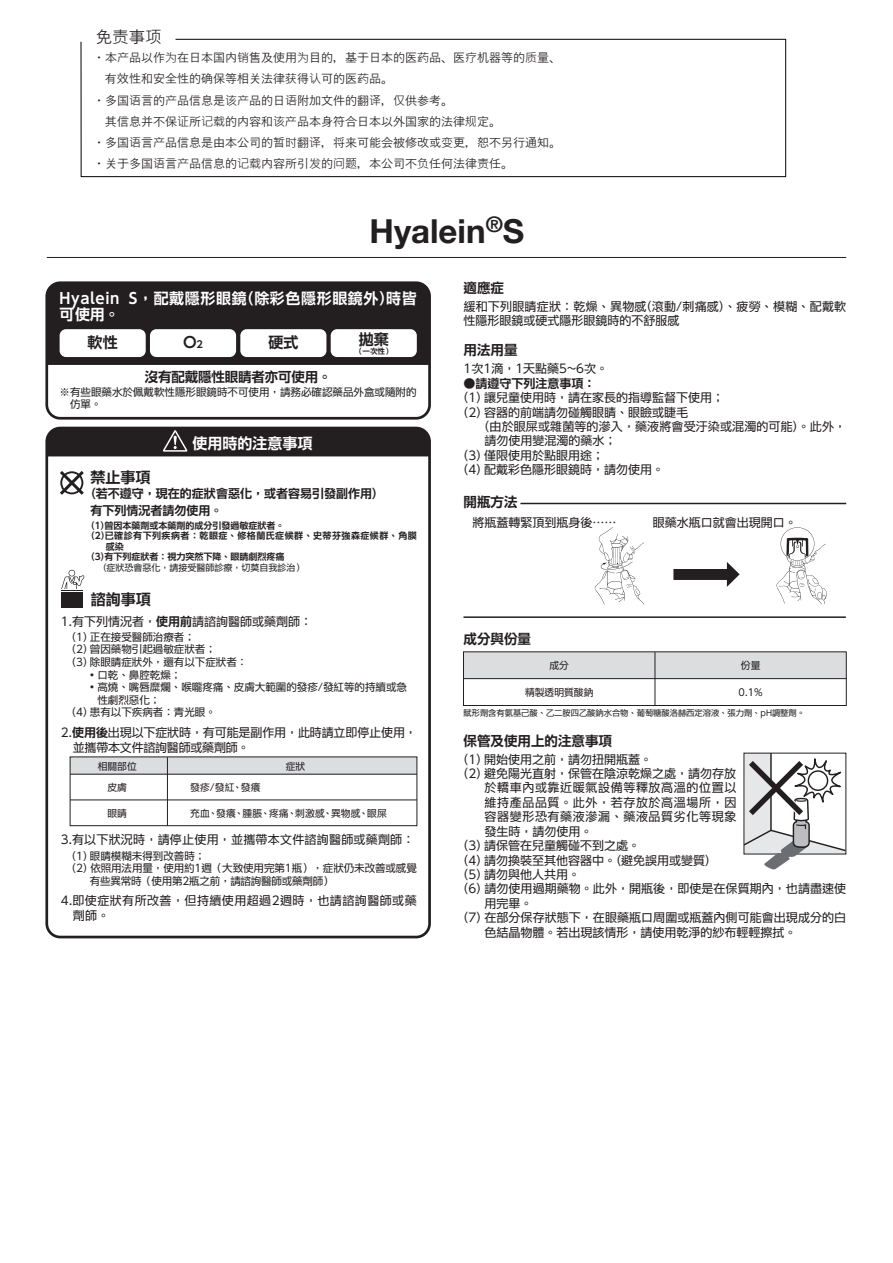
<style>
.page{position:relative;width:893px;height:1263px;background:#fff}
.page>*{position:absolute;margin:0;border:0;box-sizing:border-box;transform-origin:0 0}
.t1{font:700 33px "Helvetica Neue";color:#231f20}
.t2{font:500 16.5px "Yu Gothic";color:#231f20}
.t3{font:15px/16.5px "UD Shin Go Std TC De B";letter-spacing:.04em;color:#fff}
.t4{font:15px "UD Shin Go Std TC De B";color:#231f20}
.t5{font:15px "UD Shin Go Std TC De B";color:#fff}
.t6{font:13.5px "UD Shin Go Std TC De B";color:#231f20}
.t7{font:12px/14.4px "UD Shin Go Std TC";color:#231f20}
.t8{font:500 12px "Yu Gothic";color:#231f20}
.t9{font:12px "UD Shin Go Std TC";letter-spacing:.05em;color:#231f20}
.t10{font:12px "UD Shin Go Std TC De B";color:#231f20}
.t11{font:12px/14.4px "UD Shin Go Std TC";letter-spacing:.04em;color:#231f20}
.t12{font:12px "UD Shin Go Std TC";letter-spacing:.02em;color:#231f20}
.t13{font:10.5px/12px "UD Shin Go Std TC";color:#231f20}
.t14{font:10.5px "UD Shin Go Std TC";letter-spacing:-.02em;color:#231f20}
.t15{font:9.75px "UD Shin Go Std TC";color:#231f20}
.t16{font:9px "UD Shin Go Std TC De B";color:#231f20}
.t17{font:9px "UD Shin Go Std TC De B";letter-spacing:.05em;color:#231f20}
.t18{font:9px "UD Shin Go Std TC";color:#231f20}
.t19{font:8.25px "UD Shin Go Std TC";color:#231f20}
.t20{font:7.5px "UD Shin Go Std TC De B";color:#231f20}
.s1{font-family:"Microsoft Jheng Hei";font-weight:400}
.s2{font-size:9.75px}
.s3{font-family:"UD Shin Go Std TC De B"}
</style>
<div class="page">
<hr style="left:47px;top:257px;width:799px;height:1px;background:#231f20">
<svg style="left:60px;top:471px;width:24px;height:24px"></svg>
<div style="left:45px;top:427px;width:386px;height:511px;border:3px solid #231f20;border-radius:13px"></div>
<div style="left:47px;top:428px;width:383px;height:28px;background:#231f20"></div>
<div style="left:45px;top:281px;width:386px;height:139px;border:3px solid #231f20;border-radius:13px"></div>
<div style="left:47px;top:283px;width:383px;height:82px;background:#231f20"></div>
<div style="left:60px;top:329px;width:86px;height:28px;background:#fff;border-radius:6px"></div>
<div style="left:150px;top:329px;width:86px;height:28px;background:#fff;border-radius:6px"></div>
<div style="left:240px;top:329px;width:86px;height:28px;background:#fff;border-radius:6px"></div>
<div style="left:331px;top:329px;width:86px;height:28px;background:#fff;border-radius:6px"></div>
<div style="left:61px;top:592px;width:22px;height:16px;background:#231f20"></div>
<svg style="left:61px;top:570px;width:23px;height:21px"></svg>
<div style="left:70px;top:757px;width:347px;height:17px;background:#dcdddf"></div>
<div style="left:70px;top:756px;width:347px;height:70px;border:1px solid #231f20"></div>
<hr style="left:70px;top:774px;width:347px;height:1px;background:#231f20">
<hr style="left:70px;top:799px;width:347px;height:1px;background:#231f20">
<hr style="left:167px;top:757px;width:1px;height:69px;background:#231f20">
<hr style="left:520px;top:503px;width:326px;height:1px;background:#231f20">
<hr style="left:463px;top:616px;width:383px;height:2px;background:#231f20">
<svg style="left:673px;top:562px;width:67px;height:25px"></svg>
<svg style="left:595px;top:527px;width:49px;height:77px"></svg>
<svg style="left:776px;top:527px;width:51px;height:77px"></svg>
<div style="left:464px;top:652px;width:382px;height:27px;background:#dcdddf"></div>
<div style="left:463px;top:651px;width:384px;height:55px;border:1px solid #231f20"></div>
<hr style="left:463px;top:678px;width:383px;height:1px;background:#231f20">
<hr style="left:655px;top:652px;width:1px;height:53px;background:#231f20">
<svg style="left:743px;top:753px;width:104px;height:117px"></svg>
<svg style="left:80px;top:39px;width:706px;height:138px"></svg>
<h2 class="t2" style="left:96px;top:22px;width:67px">免<span class="s1">责</span>事<span class="s1">项</span></h2>
<p class="t8" style="left:93px;top:47px;width:470px">・本<span class="s1">产</span>品以作<span class="s1">为</span>在日本国内<span class="s1">销</span>售及使用<span class="s1">为</span>目的，基于日本的医<span class="s1">药</span>品、医<span class="s1">疗</span>机器等的<span class="s1">质</span>量、</p>
<p class="t8" style="left:105px;top:68px;width:290px">有效性和安全性的确保等相关法律<span class="s1">获</span>得<span class="s1">认</span>可的医<span class="s1">药</span>品。</p>
<p class="t8" style="left:93px;top:89px;width:362px">・多国<span class="s1">语</span>言的<span class="s1">产</span>品信息是<span class="s1">该产</span>品的日<span class="s1">语</span>附加文件的翻<span class="s1">译</span>，<span class="s1">仅</span>供参考。</p>
<p class="t8" style="left:105px;top:110px;width:398px">其信息并不保<span class="s1">证</span>所<span class="s1">记载</span>的内容和<span class="s1">该产</span>品本身符合日本以外国家的法律<span class="s1">规</span>定。</p>
<p class="t8" style="left:93px;top:131px;width:470px">・多国<span class="s1">语</span>言<span class="s1">产</span>品信息是由本公司的<span class="s1">暂时</span>翻<span class="s1">译</span>，将来可能会被修改或<span class="s1">变</span>更，恕不另行通知。</p>
<p class="t8" style="left:93px;top:153px;width:422px">・关于多国<span class="s1">语</span>言<span class="s1">产</span>品信息的<span class="s1">记载</span>内容所引<span class="s1">发</span>的<span class="s1">问题</span>，本公司不<span class="s1">负</span>任何法律<span class="s1">责</span>任。</p>
<h1 class="t1" style="left:370px;top:206px;width:156px">Hyalein<sup>®</sup>S</h1>
<p class="t3" style="left:60px;top:289px;width:359px">Hyalein S，配戴隱形眼鏡（除彩色隱形眼鏡外）時皆可使用。</p>
<p class="t4" style="left:88px;top:332px;width:31px">軟性</p>
<p class="t4" style="left:183px;top:332px;width:22px">O<span class="s2">2</span></p>
<p class="t4" style="left:268px;top:332px;width:31px">硬式</p>
<p class="t4" style="left:359px;top:328px;width:32px">拋棄</p>
<p class="t20" style="left:355px;top:345px;width:39px">（一次性）</p>
<p class="t6" style="left:145px;top:367px;width:188px">沒有配戴隱性眼睛者亦可使用。</p>
<p class="t13" style="left:70px;top:386px;width:348px;text-indent:-10px">※有些眼藥水於佩戴軟性隱形眼鏡時不可使用，請務必確認藥品外盒或隨附的仿單。</p>
<p class="t5" style="left:193px;top:432px;width:121px">使用時的注意事項</p>
<p class="t4" style="left:91px;top:466px;width:61px">禁止事項</p>
<p class="t10" style="left:91px;top:502px;width:133px">有下列情況者請勿使用。</p>
<p class="t10" style="left:85px;top:484px;width:299px">（若不遵守，現在的症狀會惡化，或者容易引發副作用）</p>
<p class="t16" style="left:87px;top:519px;width:199px">（1）曾因本藥劑或本藥劑的成分引發過敏症狀者。</p>
<p class="t17" style="left:87px;top:529px;width:332px">（2）已確診有下列疾病者：乾眼症、修格蘭氏症候群、史蒂芬強森症候群、角膜</p>
<p class="t16" style="left:106px;top:540px;width:19px">感染</p>
<p class="t16" style="left:87px;top:550px;width:199px">（3）有下列症狀者：視力突然下降、眼睛劇烈疼痛</p>
<p class="t18" style="left:99px;top:561px;width:207px">（症狀恐會惡化，請接受醫師診療，切莫自我診治）</p>
<p class="t4" style="left:91px;top:588px;width:61px">諮詢事項</p>
<p class="t7" style="left:61px;top:613px;width:253px">1.有下列情況者，<span class="s3">使用前</span>請諮詢醫師或藥劑師：</p>
<p class="t13" style="left:67px;top:630px;width:129px">（1）正在接受醫師治療者；</p>
<p class="t13" style="left:67px;top:643px;width:150px">（2）曾因藥物引起過敏症狀者；</p>
<p class="t13" style="left:67px;top:656px;width:182px">（3）除眼睛症狀外，還有以下症狀者：</p>
<p class="t13" style="left:87px;top:668px;width:96px">‧口乾、鼻腔乾燥；</p>
<p class="t13" style="left:87px;top:681px;width:322px">‧高燒、嘴唇糜爛、喉嚨疼痛、皮膚大範圍的發疹/發紅等的持續或急</p>
<p class="t13" style="left:97px;top:693px;width:64px">性劇烈惡化；</p>
<p class="t13" style="left:67px;top:706px;width:150px">（4）患有以下疾病者：青光眼。</p>
<p class="t7" style="left:73px;top:725px;width:346px;text-indent:-12px">2.<span class="s3">使用後</span>出現以下症狀時，有可能是副作用，此時請立即停止使用，並攜帶本文件諮詢醫師或藥劑師。</p>
<p class="t15" style="left:98px;top:759px;width:40px">相關部位</p>
<p class="t15" style="left:286px;top:759px;width:21px">症狀</p>
<p class="t15" style="left:108px;top:780px;width:21px">皮膚</p>
<p class="t15" style="left:190px;top:780px;width:72px">發疹/發紅、發癢</p>
<p class="t15" style="left:108px;top:807px;width:21px">眼睛</p>
<p class="t15" style="left:190px;top:807px;width:198px">充血、發癢、腫脹、疼痛、刺激感、異物感、眼屎</p>
<p class="t12" style="left:61px;top:831px;width:355px">3.有以下狀況時，請停止使用，並攜帶本文件諮詢醫師或藥劑師：</p>
<p class="t13" style="left:67px;top:849px;width:140px">（1）眼睛模糊未得到改善時；</p>
<p class="t13" style="left:67px;top:862px;width:351px">（2）依照用法用量，使用約1週（大致使用完第1瓶），症狀仍未改善或感覺</p>
<p class="t14" style="left:90px;top:873px;width:245px">有些異常時（使用第2瓶之前，請諮詢醫師或藥劑師）</p>
<p class="t11" style="left:73px;top:893px;width:345px;text-indent:-12px">4.即使症狀有所改善，但持續使用超過2週時，也請諮詢醫師或藥劑師。</p>
<p class="t6" style="left:463px;top:278px;width:42px">適應症</p>
<p class="t7" style="left:463px;top:298px;width:384px">緩和下列眼睛症狀：乾燥、異物感（滾動/刺痛感）、疲勞、模糊、配戴軟性隱形眼鏡或硬式隱形眼鏡時的不舒服感</p>
<p class="t6" style="left:463px;top:340px;width:55px">用法用量</p>
<p class="t7" style="left:463px;top:361px;width:146px">1次1滴，1天點藥5~6次。</p>
<p class="t10" style="left:463px;top:374px;width:133px">●請遵守下列注意事項：</p>
<p class="t7" style="left:458px;top:390px;width:268px">（1）讓兒童使用時，請在家長的指導監督下使用；（2）容器的前端請勿碰觸眼睛、眼瞼或睫毛</p>
<p class="t7" style="left:479px;top:419px;width:369px">（由於眼屎或雜菌等的滲入，藥液將會受汙染或混濁的可能）。此外，</p>
<p class="t7" style="left:484px;top:433px;width:133px">請勿使用變混濁的藥水；</p>
<p class="t7" style="left:458px;top:448px;width:148px">（3）僅限使用於點眼用途；</p>
<p class="t7" style="left:458px;top:462px;width:208px">（4）配戴彩色隱形眼鏡時，請勿使用。</p>
<p class="t6" style="left:463px;top:492px;width:55px">開瓶方法</p>
<p class="t7" style="left:473px;top:515px;width:145px">將瓶蓋轉緊頂到瓶身後⋯⋯</p>
<p class="t7" style="left:653px;top:515px;width:145px">眼藥水瓶口就會出現開口。</p>
<p class="t6" style="left:464px;top:629px;width:69px">成分與份量</p>
<p class="t15" style="left:549px;top:658px;width:21px">成分</p>
<p class="t15" style="left:741px;top:658px;width:21px">份量</p>
<p class="t15" style="left:525px;top:685px;width:70px">精製透明質酸鈉</p>
<p class="t15" style="left:739px;top:685px;width:26px">0.1%</p>
<p class="t19" style="left:463px;top:707px;width:343px">賦形劑含有氨基己酸、乙二胺四乙酸鈉水合物、葡萄糖酸洛赫西定溶液、張力劑、pH調整劑。</p>
<p class="t6" style="left:463px;top:731px;width:150px">保管及使用上的注意事項</p>
<p class="t7" style="left:458px;top:751px;width:196px">（1）開始使用之前，請勿扭開瓶蓋。</p>
<p class="t7" style="left:458px;top:766px;width:280px">（2）避免陽光直射，保管在陰涼乾燥之處，請勿存放</p>
<p class="t9" style="left:484px;top:779px;width:253px">於轎車內或靠近暖氣設備等釋放高溫的位置以</p>
<p class="t9" style="left:484px;top:794px;width:253px">維持產品品質。此外，若存放於高溫場所，因</p>
<p class="t9" style="left:484px;top:808px;width:253px">容器變形恐有藥液滲漏、藥液品質劣化等現象</p>
<p class="t7" style="left:484px;top:823px;width:109px">發生時，請勿使用。</p>
<p class="t7" style="left:458px;top:838px;width:184px">（3）請保管在兒童觸碰不到之處。</p>
<p class="t7" style="left:458px;top:852px;width:259px">（4）請勿換裝至其他容器中。（避免誤用或變質）</p>
<p class="t7" style="left:458px;top:867px;width:124px">（5）請勿與他人共用。</p>
<p class="t7" style="left:458px;top:881px;width:390px">（6）請勿使用過期藥物。此外，開瓶後，即使是在保質期內，也請盡速使</p>
<p class="t7" style="left:484px;top:895px;width:49px">用完畢。</p>
<p class="t7" style="left:458px;top:910px;width:390px">（7）在部分保存狀態下，在眼藥瓶口周圍或瓶蓋內側可能會出現成分的白</p>
<p class="t7" style="left:484px;top:924px;width:313px">色結晶物體。若出現該情形，請使用乾淨的紗布輕輕擦拭。</p>
</div>
